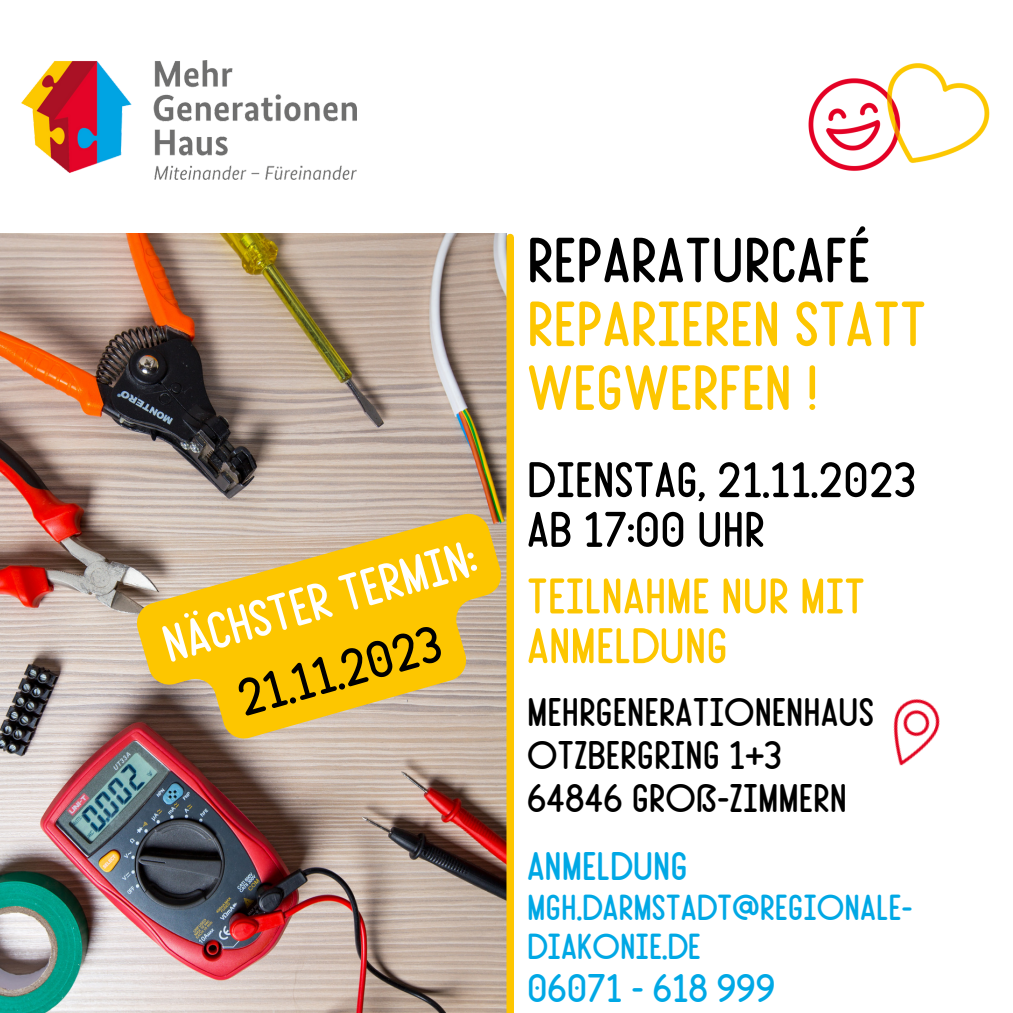
<style>
.page{position:relative;width:1013px;height:1013px;background:#fff}
.page>*{position:absolute;margin:0;border:0;box-sizing:border-box;transform-origin:0 0}
.t1{font:63.75px/63.8px "MGH Soft";color:#fdc600}
.t2{font:63.75px "MGH Soft";color:#000}
.t3{font:52.5px "MGH Soft";color:#fff}
.t4{font:52.5px "MGH Soft";color:#000}
.t5{font:50px "MGH Soft";color:#000}
.t6{font:50px "MGH Soft";color:#fdc600}
.t7{font:40px "MGH Soft";color:#000}
.t8{font:40px "MGH Soft";color:#00a8e5}
.t9{font:36.25px/39.4px "MGH Soft";color:#00a8e5}
</style>
<div class="page">
<img style="left:0;top:234px;width:506px;height:778px">
<div style="left:506px;top:237px;width:8px;height:775px;background:#fdc600"></div>
<svg style="left:132px;top:509px;width:375px;height:250px;background:#ddb74c"></svg>
<img style="left:21px;top:61px;width:336px;height:118px">
<img style="left:808px;top:63px;width:182px;height:108px">
<img style="left:893px;top:699px;width:47px;height:67px">
<p class="t3" style="left:155px;top:612px;width:324px;rotate:-16deg">NÄCHSTER TERMIN:</p>
<p class="t4" style="left:229px;top:666px;width:210px;rotate:-16deg">21.11.2023</p>
<p class="t2" style="left:527px;top:218px;width:345px">REPARATURCAFÉ</p>
<p class="t1" style="left:527px;top:289px;width:401px">REPARIEREN STATT<br>WEGWERFEN !</p>
<p class="t5" style="left:527px;top:447px;width:390px">DIENSTAG, 21.11.2023</p>
<p class="t5" style="left:527px;top:497px;width:239px">AB 17:00 UHR</p>
<p class="t6" style="left:527px;top:563px;width:339px">TEILNAHME NUR MIT</p>
<p class="t6" style="left:527px;top:613px;width:202px">ANMELDUNG</p>
<p class="t7" style="left:527px;top:686px;width:348px">MEHRGENERATIONENHAUS</p>
<p class="t7" style="left:527px;top:729px;width:256px">OTZBERGRING 1+3</p>
<p class="t7" style="left:527px;top:772px;width:321px">64846 GROß-ZIMMERN</p>
<p class="t8" style="left:527px;top:840px;width:162px">ANMELDUNG</p>
<p class="t9" style="left:527px;top:885px;width:387px">MGH.DARMSTADT@REGIONALE-<br>DIAKONIE.DE</p>
<p class="t8" style="left:527px;top:962px;width:249px">06071 - 618 999</p>
</div>
